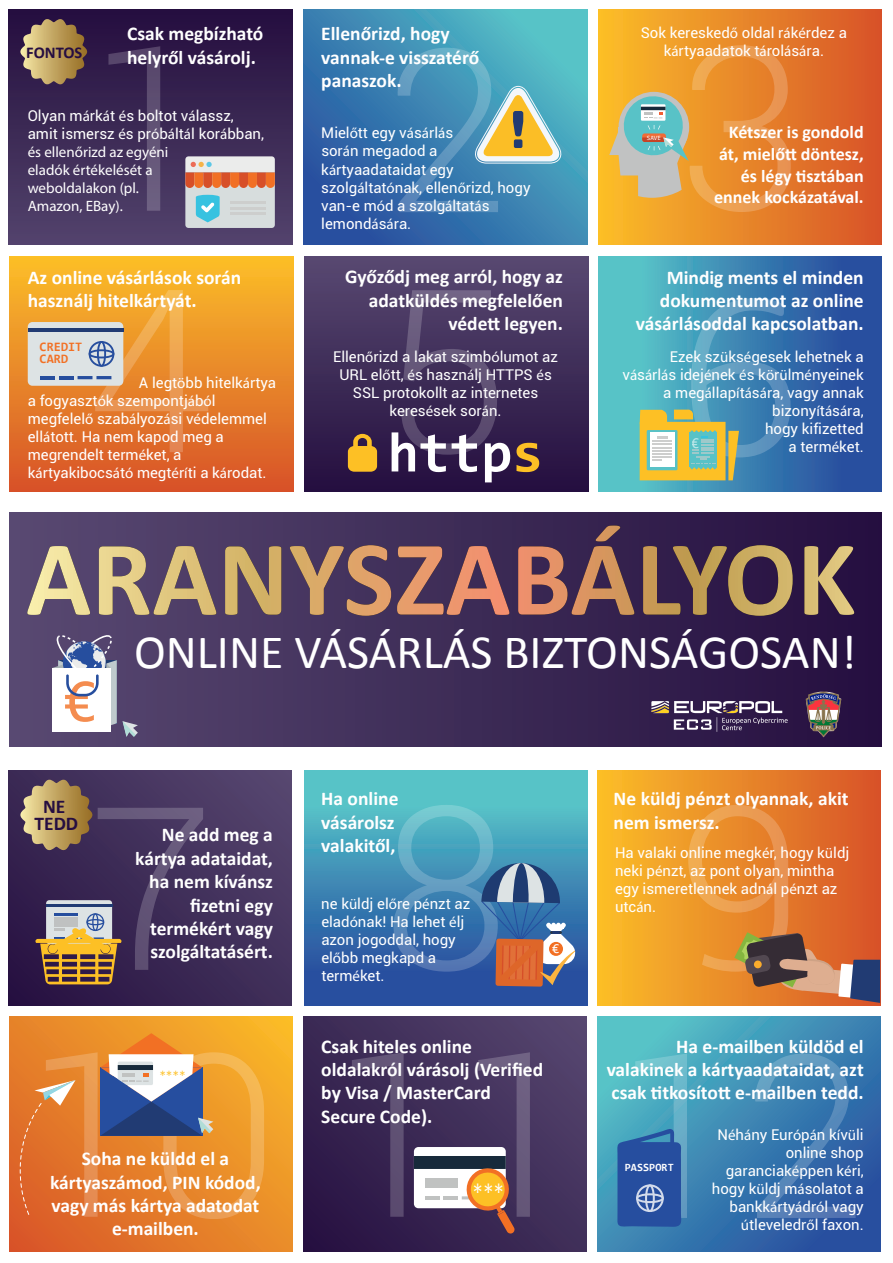
<style>
.page{position:relative;width:893px;height:1263px;background:#fff}
.page>*{position:absolute;margin:0;border:0;box-sizing:border-box;transform-origin:0 0}
.t1{font:300 228px/241.4px "Roboto";letter-spacing:.135em;color:#fff;text-align:right}
.t2{font:62.1px "Consolas";color:#f27024}
.t3{font:700 56.55px "Consolas";color:#fff}
.t4{font:48px "Calibri";color:#fff}
.t5{font:22.5px "Consolas";color:#fff;scale:.86 1}
.t6{font:700 19.5px/23.4px "Calibri";color:#fff}
.t7{font:700 19.5px/16.5px "Calibri";color:#260e41;text-align:center}
.t8{font:700 18px/21.6px "Calibri";color:#fff;text-align:right}
.t9{font:700 16.5px "Calibri";color:#260e41}
.t10{font:15px/18px "Roboto";color:#fff}
.t11{font:15px/18px "Myriad Pro";color:#fff}
.t12{font:15px "Consolas";color:#fff}
.t13{font:13.65px "Consolas";color:#fff}
.t14{font:700 12.9px/11.7px "Consolas";color:#f27024}
.t15{font:12px "Consolas";color:#fdc025}
.t16{font:700 11.1px "Consolas";color:#fff}
.t17{font:6.45px "Consolas";color:#fff}
.s1{font-family:"Myriad Pro"}
.s2{font-family:"Calibri";font-size:246px}
.s3{color:#fdc025}
</style>
<div class="page">
<div style="left:9px;top:10px;width:284px;height:235px;background:linear-gradient(to bottom,#250e3e,#52436c)"></div>
<div style="left:9px;top:512px;width:872px;height:234px;background:linear-gradient(to right,#594a71,#250f3f)"></div>
<svg style="left:304px;top:10px;width:284px;height:235px;background:#3b83b2"></svg>
<div style="left:598px;top:10px;width:284px;height:235px;background:linear-gradient(to right,#fbbe29,#d75329)"></div>
<div style="left:9px;top:256px;width:285px;height:235px;background:linear-gradient(to bottom,#fbbe29,#d75229)"></div>
<div style="left:305px;top:256px;width:283px;height:235px;background:linear-gradient(to bottom,#584971,#240f3f)"></div>
<div style="left:598px;top:256px;width:284px;height:235px;background:linear-gradient(to right,#5cd0cc,#21409a)"></div>
<div style="left:8px;top:770px;width:284px;height:235px;background:linear-gradient(to right,#301c49,#4c3c66)"></div>
<div style="left:304px;top:770px;width:284px;height:235px;background:linear-gradient(to bottom,#5bd0cd,#21409a)"></div>
<div style="left:597px;top:770px;width:284px;height:235px;background:linear-gradient(to right,#fbbe28,#d75229)"></div>
<svg style="left:9px;top:1016px;width:284px;height:235px;background:#e98929"></svg>
<div style="left:303px;top:1016px;width:284px;height:235px;background:linear-gradient(to right,#301d4a,#4e3e67)"></div>
<svg style="left:597px;top:1016px;width:284px;height:235px;background:#3c85b2"></svg>
<svg style="left:20px;top:1080px;width:56px;height:135px;background:#e07836"></svg>
<svg style="left:35px;top:900px;width:86px;height:84px;background:#9e876a"></svg>
<svg style="left:27px;top:546px;width:63px;height:69px;background:#9f9087"></svg>
<svg style="left:99px;top:546px;width:117px;height:69px;background:#9d8877"></svg>
<svg style="left:225px;top:546px;width:56px;height:69px;background:#a48866"></svg>
<svg style="left:290px;top:545px;width:101px;height:71px;background:#886662"></svg>
<svg style="left:397px;top:546px;width:112px;height:69px;background:#925f61"></svg>
<svg style="left:518px;top:525px;width:116px;height:90px;background:#805458"></svg>
<svg style="left:643px;top:545px;width:150px;height:71px;background:#775b51"></svg>
<svg style="left:804px;top:546px;width:50px;height:69px;background:#907762"></svg>
<img style="left:636px;top:691px;width:165px;height:49px">
<svg style="left:609px;top:93px;width:80px;height:105px;background:#b6ba95"></svg>
<svg style="left:52px;top:633px;width:86px;height:104px"></svg>
<svg style="left:20px;top:19px;width:67px;height:65px;background:#9a7f5a"></svg>
<svg style="left:20px;top:780px;width:72px;height:70px;background:#9f855e"></svg>
<div style="left:348px;top:446px;width:29px;height:26px;background:#fdc025;border-radius:6px"></div>
<svg style="left:353px;top:434px;width:19px;height:12px"></svg>
<svg style="left:185px;top:156px;width:90px;height:72px;background:#cec1b8"></svg>
<svg style="left:640px;top:410px;width:99px;height:70px;background:#bebf76"></svg>
<svg style="left:100px;top:1033px;width:113px;height:103px"></svg>
<svg style="left:414px;top:1147px;width:101px;height:87px"></svg>
<svg style="left:617px;top:1129px;width:65px;height:98px;background:#335fa6"></svg>
<svg style="left:481px;top:863px;width:95px;height:123px;background:#707a92"></svg>
<svg style="left:734px;top:932px;width:146px;height:71px;background:#a46c4c"></svg>
<svg style="left:28px;top:322px;width:95px;height:64px;background:#ccd4dc"></svg>
<hr style="left:28px;top:328px;width:95px;height:4px;background:#213b73">
<svg style="left:474px;top:86px;width:88px;height:78px"></svg>
<svg style="left:806px;top:692px;width:35px;height:45px;background:#7c636a"></svg>
<h3 class="t6" style="left:127px;top:22px;width:138px">Csak megbízható helyről vásárolj.</h3>
<h3 class="t6" style="left:321px;top:22px;width:159px">Ellenőrizd, hogy vannak-e visszatérő panaszok.</h3>
<p class="t10" style="left:641px;top:24px;width:208px;text-align:center">Sok keresked<span class="s1">ő</span> oldal r<span class="s1">á</span>k<span class="s1">é</span>rdez a k<span class="s1">á</span>rtyaadatok t<span class="s1">á</span>rol<span class="s1">á</span>s<span class="s1">á</span>ra.</p>
<h1 class="t1" style="left:87px;top:5px;width:718px">2 3<br>45<span class="s2">6</span></h1>
<h1 class="t1" style="left:87px;top:5px;width:128px">1</h1>
<p class="t9" style="left:26px;top:42px;width:58px">FONTOS</p>
<p class="t10" style="left:28px;top:106px;width:238px">Olyan m<span class="s1">á</span>rk<span class="s1">á</span>t <span class="s1">é</span>s boltot v<span class="s1">á</span>lassz, amit ismersz <span class="s1">é</span>s pr<span class="s1">ó</span>b<span class="s1">á</span>lt<span class="s1">á</span>l kor<span class="s1">á</span>bban,</p>
<p class="t11" style="left:28px;top:142px;width:142px">és ellenőrizd az egyéni eladók értékelését a weboldalakon (pl.<br>Amazon, EBay).</p>
<p class="t8" style="left:714px;top:122px;width:151px">Kétszer is gondold át, mielőtt döntesz, és légy tisztában ennek kockázatával.</p>
<p class="t10" style="left:321px;top:123px;width:133px">Miel<span class="s1">ő</span>tt egy v<span class="s1">á</span>s<span class="s1">á</span>rl<span class="s1">á</span>s sor<span class="s1">á</span>n megadod a</p>
<p class="t17" style="left:647px;top:133px;width:16px">SAVE</p>
<p class="t10" style="left:321px;top:160px;width:211px">k<span class="s1">á</span>rtyaadataidat egy szolg<span class="s1">á</span>ltat<span class="s1">ó</span>nak, ellen<span class="s1">ő</span>rizd, hogy van-e m<span class="s1">ó</span>d a szolg<span class="s1">á</span>ltat<span class="s1">á</span>s lemond<span class="s1">á</span>s<span class="s1">á</span>ra.</p>
<h3 class="t6" style="left:345px;top:265px;width:219px;text-align:right">Győződj meg arról, hogy az adatküldés megfelelően védett legyen.</h3>
<p class="t10" style="left:333px;top:347px;width:226px;text-align:center">Ellen<span class="s1">ő</span>rizd a lakat szimb<span class="s1">ó</span>lumot az<br>URL el<span class="s1">ő</span>tt, <span class="s1">é</span>s haszn<span class="s1">á</span>lj HTTPS <span class="s1">é</span>s<br>SSL protokollt az internetes keres<span class="s1">é</span>sek sor<span class="s1">á</span>n.</p>
<h3 class="t3" style="left:388px;top:417px;width:157px">http<span class="s3">s</span></h3>
<h3 class="t6" style="left:28px;top:265px;width:215px">Az online vásárlások során használj hitelkártyát.</h3>
<h3 class="t6" style="left:636px;top:265px;width:229px;text-align:right">Mindig ments el minden dokumentumot az online vásárlásoddal kapcsolatban.</h3>
<p class="t10" style="left:622px;top:347px;width:243px;text-align:right">Ezek sz<span class="s1">ü</span>ks<span class="s1">é</span>gesek lehetnek a v<span class="s1">á</span>s<span class="s1">á</span>rl<span class="s1">á</span>s idej<span class="s1">é</span>nek <span class="s1">é</span>s k<span class="s1">ö</span>r<span class="s1">ü</span>lm<span class="s1">é</span>nyeinek a meg<span class="s1">á</span>llap<span class="s1">í</span>t<span class="s1">á</span>s<span class="s1">á</span>ra, vagy annak bizony<span class="s1">í</span>t<span class="s1">á</span>s<span class="s1">á</span>ra,<br>hogy kifizetted<br>a term<span class="s1">é</span>ket.</p>
<p class="t14" style="left:40px;top:341px;width:44px">CREDIT<br>CARD</p>
<p class="t10" style="left:28px;top:373px;width:250px;text-indent:111px">A legt<span class="s1">ö</span>bb hitelk<span class="s1">á</span>rtya a fogyaszt<span class="s1">ó</span>k szempontj<span class="s1">á</span>b<span class="s1">ó</span>l megfelel<span class="s1">ő</span> szab<span class="s1">á</span>lyoz<span class="s1">á</span>si v<span class="s1">é</span>delemmel ell<span class="s1">á</span>tott. Ha nem kapod meg a megrendelt term<span class="s1">é</span>ket, a k<span class="s1">á</span>rtyakibocs<span class="s1">á</span>t<span class="s1">ó</span> megt<span class="s1">é</span>r<span class="s1">í</span>ti a k<span class="s1">á</span>rodat.</p>
<p class="t12" style="left:692px;top:433px;width:10px">€</p>
<h2 class="t2" style="left:64px;top:658px;width:36px">€</h2>
<h3 class="t4" style="left:134px;top:622px;width:724px">ONLINE VÁSÁRLÁS BIZTONSÁGOSAN!</h3>
<h3 class="t7" style="left:35px;top:798px;width:45px">NE<br>TEDD</h3>
<h3 class="t6" style="left:614px;top:787px;width:236px">Ne küldj pénzt olyannak, akit nem ismersz.</h3>
<h3 class="t6" style="left:321px;top:787px;width:79px">Ha online vásárolsz valakitől,</h3>
<h1 class="t1" style="left:88px;top:764px;width:718px">789</h1>
<h3 class="t6" style="left:135px;top:823px;width:139px;text-align:right">Ne add meg a kártya adataidat, ha nem kívánsz fizetni egy termékért vagy szolgáltatásért.</h3>
<p class="t10" style="left:615px;top:843px;width:236px">Ha valaki online megk<span class="s1">é</span>r, hogy k<span class="s1">ü</span>ldj neki p<span class="s1">é</span>nzt, az pont olyan, mintha egy ismeretlennek adn<span class="s1">á</span>l p<span class="s1">é</span>nzt az utc<span class="s1">á</span>n.</p>
<p class="t10" style="left:321px;top:894px;width:150px">ne k<span class="s1">ü</span>ldj el<span class="s1">ő</span>re p<span class="s1">é</span>nzt az elad<span class="s1">ó</span>nak! Ha lehet <span class="s1">é</span>lj azon jogoddal, hogy el<span class="s1">ő</span>bb megkapd a term<span class="s1">é</span>ket.</p>
<p class="t13" style="left:552px;top:939px;width:9px">€</p>
<h3 class="t6" style="left:607px;top:1034px;width:259px;text-align:justify;text-indent:70px">Ha e-mailben küldöd el valakinek a kártyaadataidat, azt csak titkosított e-mailben tedd.</h3>
<h3 class="t6" style="left:321px;top:1034px;width:223px">Csak hiteles online oldalakról várásolj (Verified by Visa / MasterCard<br>Secure Code).</h3>
<h1 class="t1" style="left:24px;top:1011px;width:843px">10 1112</h1>
<p class="t15" style="left:159px;top:1067px;width:28px">****</p>
<p class="t10" style="left:712px;top:1125px;width:153px;text-align:right">N<span class="s1">é</span>h<span class="s1">á</span>ny Eur<span class="s1">ó</span>p<span class="s1">á</span>n k<span class="s1">í</span>v<span class="s1">ü</span>li online shop garanciak<span class="s1">é</span>ppen k<span class="s1">é</span>ri, hogy k<span class="s1">ü</span>ldj m<span class="s1">á</span>solatot a bankk<span class="s1">á</span>rty<span class="s1">á</span>dr<span class="s1">ó</span>l vagy <span class="s1">ú</span>tleveledr<span class="s1">ő</span>l faxon.</p>
<h3 class="t6" style="left:50px;top:1147px;width:212px;text-align:center">Soha ne küldd el a kártyaszámod, PIN kódod, vagy más kártya adatodat e-mailben.</h3>
<p class="t16" style="left:625px;top:1160px;width:50px">PASSPORT</p>
<h3 class="t5" style="left:472px;top:1177px;width:39px">***</h3>
</div>
